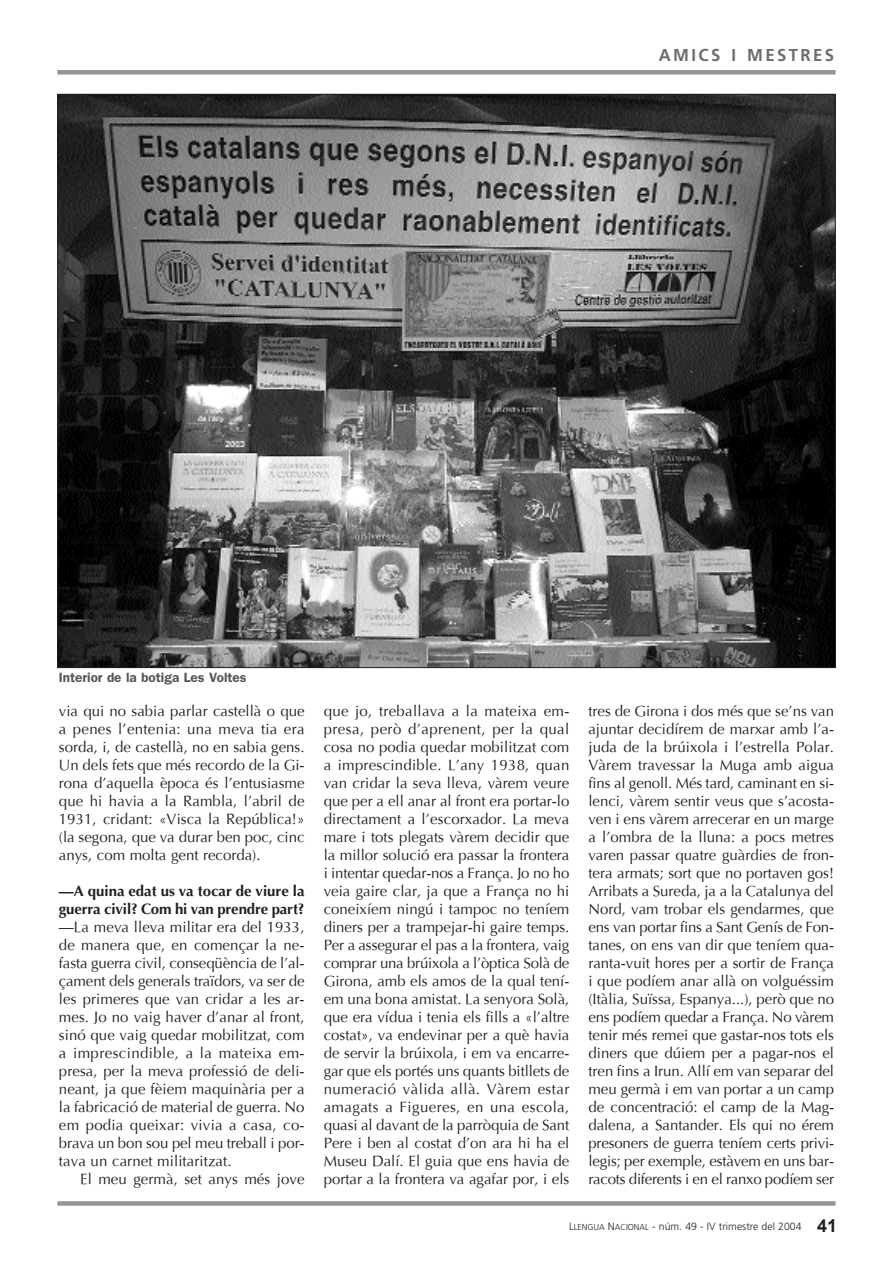
<style>
.page{position:relative;width:893px;height:1263px;background:#fff}
.page>*{position:absolute;margin:0;border:0;box-sizing:border-box;transform-origin:0 0}
.t1{font:700 17.25px "Frutiger LT Std";letter-spacing:.14em;color:#6c6d70}
.t2{font:15px/18px "Optima";color:#231f20;text-align:justify}
.t3{font:700 15px/18px "Optima";letter-spacing:-.01em;color:#231f20}
.t4{font:600 13.5px "Franklin Gothic";color:#57585a}
.t5{font:300 10.5px "Frutiger LT Std";color:#231f20}
.s1{font-size:8.55px}
.s2{font-family:"Arial";font-weight:700;font-size:18px}
</style>
<div class="page">
<div style="left:57px;top:1201px;width:779px;height:5px;background:#939598"></div>
<div style="left:57px;top:70px;width:779px;height:5px;background:#939598"></div>
<img style="left:59px;top:96px;width:775px;height:570px">
<p class="t1" style="left:659px;top:45px;width:177px">AMICS I MESTRES</p>
<p class="t4" style="left:59px;top:670px;width:189px">Interior de la botiga Les Voltes</p>
<p class="t2" style="left:59px;top:703px;width:247px">via qui no sabia parlar castellà o que a penes l’entenia: una meva tia era sorda, i, de castellà, no en sabia gens.<br>Un dels fets que més recordo de la Gi&shy;rona d’aquella època és l’entusiasme que hi havia a la Rambla, l’abril de 1931, cridant: «Visca la República!» (la segona, que va durar ben poc, cinc anys, com molta gent recorda).</p>
<p class="t3" style="left:59px;top:883px;width:247px">—A quina edat us va tocar de viure la guerra civil? Com hi van prendre part?</p>
<p class="t2" style="left:59px;top:919px;width:247px">—La meva lleva militar era del 1933, de manera que, en començar la ne&shy;fasta guerra civil, conseqüència de l’al&shy;çament dels generals traïdors, va ser de les primeres que van cridar a les ar&shy;mes. Jo no vaig haver d’anar al front, sinó que vaig quedar mobilitzat, com a imprescindible, a la mateixa em&shy;presa, per la meva professió de deli&shy;neant, ja que fèiem maquinària per a la fabricació de material de guerra. No em podia queixar: vivia a casa, co&shy;brava un bon sou pel meu treball i por&shy;tava un carnet militaritzat.</p>
<p class="t2" style="left:80px;top:1171px;width:226px">El meu germà, set anys més jove</p>
<p class="t2" style="left:324px;top:703px;width:247px">que jo, treballava a la mateixa em&shy;presa, però d’aprenent, per la qual cosa no podia quedar mobilitzat com a imprescindible. L’any 1938, quan van cridar la seva lleva, vàrem veure que per a ell anar al front era portar-lo directament a l’escorxador. La meva mare i tots plegats vàrem decidir que la millor solució era passar la frontera i intentar quedar-nos a França. Jo no ho veia gaire clar, ja que a França no hi coneixíem ningú i tampoc no teníem diners per a trampejar-hi gaire temps.<br>Per a assegurar el pas a la frontera, vaig comprar una brúixola a l’òptica Solà de Girona, amb els amos de la qual tení&shy;em una bona amistat. La senyora Solà, que era vídua i tenia els fills a «l’altre costat», va endevinar per a què havia de servir la brúixola, i em va encarre&shy;gar que els portés uns quants bitllets de numeració vàlida allà. Vàrem estar amagats a Figueres, en una escola, quasi al davant de la parròquia de Sant Pere i ben al costat d’on ara hi ha el Museu Dalí. El guia que ens havia de portar a la frontera va agafar por, i els</p>
<p class="t2" style="left:588px;top:703px;width:247px">tres de Girona i dos més que se’ns van ajuntar decidírem de marxar amb l’a&shy;juda de la brúixola i l’estrella Polar.<br>Vàrem travessar la Muga amb aigua fins al genoll. Més tard, caminant en si&shy;lenci, vàrem sentir veus que s’acosta&shy;ven i ens vàrem arrecerar en un marge a l’ombra de la lluna: a pocs metres varen passar quatre guàrdies de fron&shy;tera armats; sort que no portaven gos!<br>Arribats a Sureda, ja a la Catalunya del Nord, vam trobar els gendarmes, que ens van portar fins a Sant Genís de Fon&shy;tanes, on ens van dir que teníem qua&shy;ranta-vuit hores per a sortir de França i que podíem anar allà on volguéssim (Itàlia, Suïssa, Espanya...), però que no ens podíem quedar a França. No vàrem tenir més remei que gastar-nos tots els diners que dúiem per a pagar-nos el tren fins a Irun. Allí em van separar del meu germà i em van portar a un camp de concentració: el camp de la Mag&shy;dalena, a Santander. Els qui no érem presoners de guerra teníem certs privi&shy;legis; per exemple, estàvem en uns bar&shy;racots diferents i en el ranxo podíem ser</p>
<p class="t5" style="left:569px;top:1221px;width:269px">L<span class="s1">LENGUA</span> N<span class="s1">ACIONAL</span> - núm. 49 - IV trimestre del 2004 <span class="s2">41</span></p>
</div>
